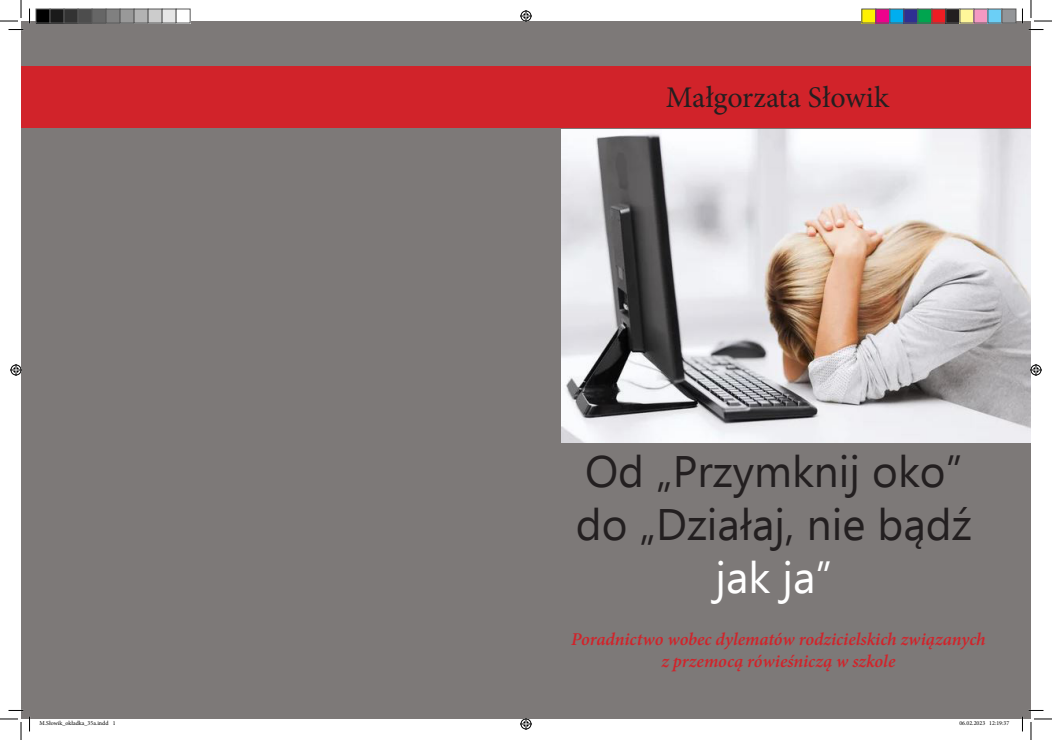
<style>
.page{position:relative;width:1052px;height:740px;background:#fff}
.page>*{position:absolute;margin:0;border:0;box-sizing:border-box;transform-origin:0 0}
.t1{font:44px/52.8px "Ebrima";color:#231f20;text-align:center}
.t2{font:30px "Minion Pro";color:#231f20}
.t3{font:italic 600 18px/21.6px "Minion Pro";color:#d1232a;text-align:center}
.t4{font:6px "Minion Pro";color:#000}
.s1{color:#fff}
</style>
<div class="page">
<div style="left:21px;top:21px;width:1009px;height:697px;background:#7d7978"></div>
<img style="left:562px;top:130px;width:468px;height:312px">
<div style="left:21px;top:66px;width:1009px;height:62px;background:#d1232a"></div>
<svg style="left:1028px;top:29px;width:15px;height:1px"></svg>
<svg style="left:1028px;top:709px;width:15px;height:2px"></svg>
<svg style="left:0;top:0;width:30px;height:30px"></svg>
<svg style="left:0;top:709px;width:30px;height:30px"></svg>
<svg style="left:1030px;top:0;width:21px;height:22px"></svg>
<svg style="left:1030px;top:718px;width:21px;height:21px"></svg>
<svg style="left:520px;top:10px;width:12px;height:12px"></svg>
<svg style="left:520px;top:718px;width:12px;height:11px"></svg>
<svg style="left:10px;top:364px;width:12px;height:12px"></svg>
<svg style="left:1029px;top:364px;width:12px;height:12px"></svg>
<div style="left:36px;top:9px;width:14px;height:14px;background:#000"></div>
<div style="left:36px;top:9px;width:15px;height:15px;border:1px solid #595959"></div>
<div style="left:50px;top:9px;width:14px;height:14px;background:#1a1a1a"></div>
<div style="left:50px;top:9px;width:15px;height:15px;border:1px solid #595959"></div>
<div style="left:64px;top:9px;width:14px;height:14px;background:#333"></div>
<div style="left:64px;top:9px;width:15px;height:15px;border:1px solid #595959"></div>
<div style="left:78px;top:9px;width:14px;height:14px;background:#4d4d4d"></div>
<div style="left:78px;top:9px;width:15px;height:15px;border:1px solid #595959"></div>
<div style="left:92px;top:9px;width:14px;height:14px;background:#666"></div>
<div style="left:92px;top:9px;width:15px;height:15px;border:1px solid #595959"></div>
<div style="left:106px;top:9px;width:14px;height:14px;background:#808080"></div>
<div style="left:106px;top:9px;width:15px;height:15px;border:1px solid #595959"></div>
<div style="left:120px;top:9px;width:14px;height:14px;background:#999"></div>
<div style="left:120px;top:9px;width:15px;height:15px;border:1px solid #595959"></div>
<div style="left:134px;top:9px;width:14px;height:14px;background:#b3b3b3"></div>
<div style="left:134px;top:9px;width:15px;height:15px;border:1px solid #595959"></div>
<div style="left:148px;top:9px;width:14px;height:14px;background:#ccc"></div>
<div style="left:148px;top:9px;width:15px;height:15px;border:1px solid #595959"></div>
<div style="left:162px;top:9px;width:14px;height:14px;background:#e6e6e6"></div>
<div style="left:162px;top:9px;width:15px;height:15px;border:1px solid #595959"></div>
<div style="left:176px;top:9px;width:14px;height:14px;background:#fff"></div>
<div style="left:176px;top:9px;width:15px;height:15px;border:1px solid #595959"></div>
<div style="left:861px;top:9px;width:14px;height:14px;background:#fff101"></div>
<div style="left:861px;top:9px;width:15px;height:15px;border:1px solid #595959"></div>
<div style="left:875px;top:9px;width:14px;height:14px;background:#ed028c"></div>
<div style="left:875px;top:9px;width:15px;height:15px;border:1px solid #595959"></div>
<div style="left:889px;top:9px;width:14px;height:14px;background:#00aeef"></div>
<div style="left:889px;top:9px;width:15px;height:15px;border:1px solid #595959"></div>
<div style="left:903px;top:9px;width:14px;height:14px;background:#2e3092"></div>
<div style="left:903px;top:9px;width:15px;height:15px;border:1px solid #595959"></div>
<div style="left:917px;top:9px;width:14px;height:14px;background:#00a54f"></div>
<div style="left:917px;top:9px;width:15px;height:15px;border:1px solid #595959"></div>
<div style="left:931px;top:9px;width:14px;height:14px;background:#ee1d23"></div>
<div style="left:931px;top:9px;width:15px;height:15px;border:1px solid #595959"></div>
<div style="left:945px;top:9px;width:14px;height:14px;background:#231f20"></div>
<div style="left:945px;top:9px;width:15px;height:15px;border:1px solid #595959"></div>
<div style="left:959px;top:9px;width:14px;height:14px;background:#fff79a"></div>
<div style="left:973px;top:9px;width:14px;height:14px;background:#f499c2"></div>
<div style="left:987px;top:9px;width:14px;height:14px;background:#6bcff6"></div>
<div style="left:1001px;top:9px;width:14px;height:14px;background:#939598"></div>
<div style="left:1001px;top:9px;width:15px;height:15px;border:1px solid #595959"></div>
<svg style="left:39px;top:718px;width:76px;height:1px"></svg>
<p class="t2" style="left:665px;top:77px;width:224px">Małgorzata Słowik</p>
<p class="t1" style="left:575px;top:443px;width:397px">Od „Przymknij oko” do „Działaj, nie bądź <span class="s1">jak ja”</span></p>
<p class="t3" style="left:571px;top:628px;width:416px">Poradnictwo wobec dylematów rodzicielskich związanych z przemocą rówieśniczą w szkole</p>
<p class="t4" style="left:40px;top:719px;width:77px">M.Słowik_okładka_35a.indd 1</p>
<p class="t4" style="left:959px;top:719px;width:51px">06.02.2023 12:19:37</p>
</div>
